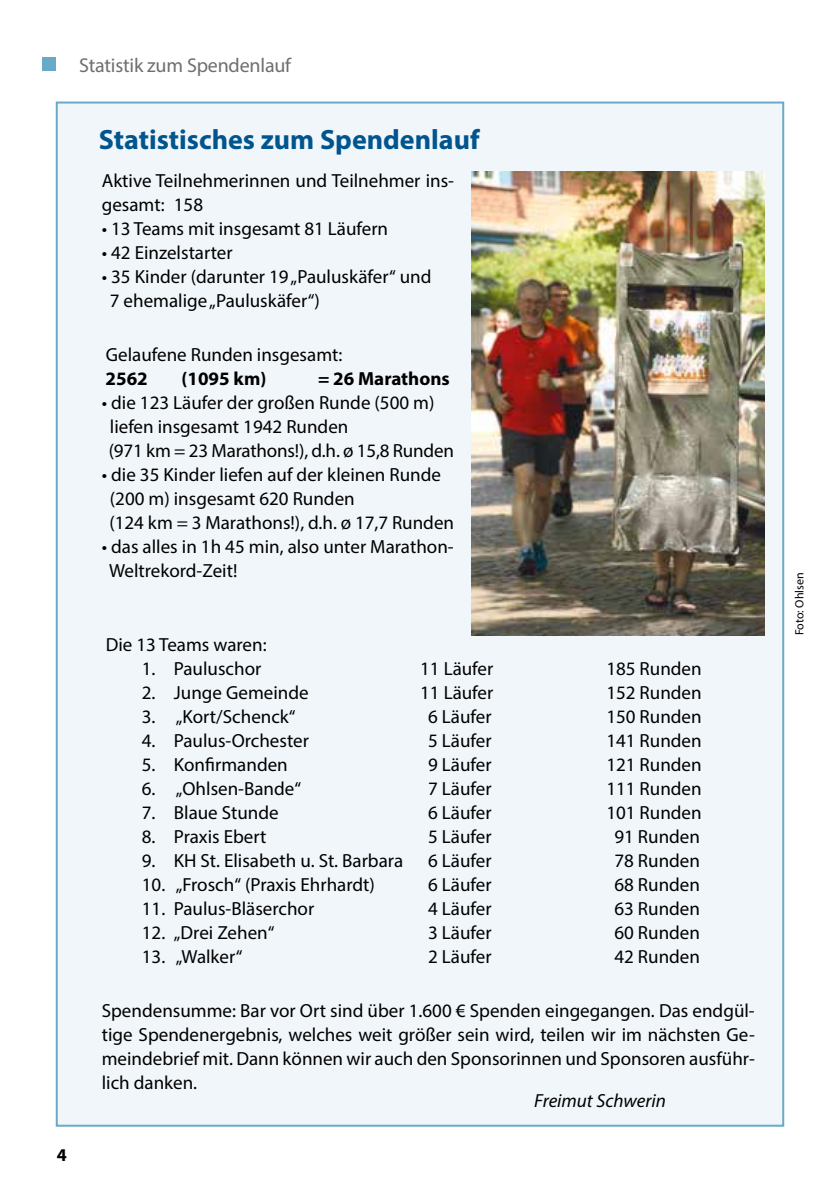
<style>
.page{position:relative;width:840px;height:1191px;background:#fff}
.page>*{position:absolute;margin:0;border:0;box-sizing:border-box;transform-origin:0 0}
.t1{font:700 28px "Myriad Pro";color:#00558e}
.t2{font:20px "Myriad Pro";letter-spacing:-.01em;color:#706f6f}
.t3{font:19px/24px "Myriad Pro";color:#000}
.t4{font:700 19px "Myriad Pro";color:#000}
.t5{font:italic 19px "Myriad Pro";color:#000}
.t6{font:700 18px "Myriad Pro";color:#000}
.t7{font:12px "Myriad Pro";color:#000}
</style>
<div class="page">
<div style="left:56px;top:102px;width:727px;height:1024px;background:#f0f6fa;border:2px solid #68aac8"></div>
<div style="left:42px;top:57px;width:14px;height:14px;background:#68aac8"></div>
<img style="left:471px;top:171px;width:293px;height:464px">
<p class="t2" style="left:79px;top:53px;width:213px">Statistik zum Spendenlauf</p>
<h1 class="t1" style="left:99px;top:121px;width:382px">Statistisches zum Spendenlauf</h1>
<p class="t3" style="left:102px;top:168px;width:353px">Aktive Teilnehmerinnen und Teilnehmer ins&shy;gesamt: 158</p>
<p class="t3" style="left:102px;top:216px;width:288px">• 13 Teams mit insgesamt 81 Läufern</p>
<p class="t3" style="left:102px;top:240px;width:132px">• 42 Einzelstarter</p>
<p class="t3" style="left:110px;top:264px;width:323px;text-indent:-8px">• 35 Kinder (darunter 19 „Pauluskäfer“ und<br>7 ehemalige „Pauluskäfer“)</p>
<p class="t3" style="left:106px;top:342px;width:238px">Gelaufene Runden insgesamt:</p>
<p class="t4" style="left:106px;top:366px;width:44px">2562</p>
<p class="t4" style="left:181px;top:366px;width:86px">(1095 km)</p>
<p class="t4" style="left:318px;top:366px;width:133px">= 26 Marathons</p>
<p class="t3" style="left:109px;top:390px;width:346px;text-indent:-7px">• die 123 Läufer der großen Runde (500 m) liefen insgesamt 1942 Runden<br>(971 km = 23 Marathons!), d.h. ø 15,8 Runden</p>
<p class="t3" style="left:109px;top:462px;width:346px;text-indent:-8px">• die 35 Kinder liefen auf der kleinen Runde (200 m) insgesamt 620 Runden<br>(124 km = 3 Marathons!), d.h. ø 17,7 Runden</p>
<p class="t3" style="left:109px;top:534px;width:346px;text-indent:-7px">• das alles in 1h 45 min, also unter Marathon-<br>Weltrekord-Zeit!</p>
<p class="t6" style="left:57px;top:1143px;width:11px">4</p>
<p class="t3" style="left:106px;top:632px;width:162px">Die 13 Teams waren:</p>
<p class="t3" style="left:142px;top:656px;width:121px">1. Pauluschor</p>
<p class="t3" style="left:420px;top:656px;width:75px">11 Läufer</p>
<p class="t3" style="left:606px;top:656px;width:97px">185 Runden</p>
<p class="t3" style="left:142px;top:680px;width:168px">2. Junge Gemeinde</p>
<p class="t3" style="left:420px;top:680px;width:75px">11 Läufer</p>
<p class="t3" style="left:606px;top:680px;width:97px">152 Runden</p>
<p class="t3" style="left:142px;top:704px;width:155px">3. „Kort/Schenck“</p>
<p class="t3" style="left:428px;top:704px;width:65px">6 Läufer</p>
<p class="t3" style="left:606px;top:704px;width:97px">150 Runden</p>
<p class="t3" style="left:142px;top:728px;width:168px">4. Paulus-Orchester</p>
<p class="t3" style="left:428px;top:728px;width:65px">5 Läufer</p>
<p class="t3" style="left:606px;top:728px;width:97px">141 Runden</p>
<p class="t3" style="left:142px;top:752px;width:147px">5. Konfirmanden</p>
<p class="t3" style="left:428px;top:752px;width:65px">9 Läufer</p>
<p class="t3" style="left:606px;top:752px;width:97px">121 Runden</p>
<p class="t3" style="left:142px;top:776px;width:161px">6. „Ohlsen-Bande“</p>
<p class="t3" style="left:428px;top:776px;width:65px">7 Läufer</p>
<p class="t3" style="left:606px;top:776px;width:97px">111 Runden</p>
<p class="t3" style="left:142px;top:800px;width:138px">7. Blaue Stunde</p>
<p class="t3" style="left:428px;top:800px;width:65px">6 Läufer</p>
<p class="t3" style="left:606px;top:800px;width:97px">101 Runden</p>
<p class="t3" style="left:142px;top:824px;width:126px">8. Praxis Ebert</p>
<p class="t3" style="left:428px;top:824px;width:65px">5 Läufer</p>
<p class="t3" style="left:614px;top:824px;width:87px">91 Runden</p>
<p class="t3" style="left:142px;top:848px;width:263px">9. KH St. Elisabeth u. St. Barbara</p>
<p class="t3" style="left:428px;top:848px;width:65px">6 Läufer</p>
<p class="t3" style="left:614px;top:848px;width:87px">78 Runden</p>
<p class="t3" style="left:142px;top:872px;width:234px">10. „Frosch“ (Praxis Ehrhardt)</p>
<p class="t3" style="left:428px;top:872px;width:65px">6 Läufer</p>
<p class="t3" style="left:614px;top:872px;width:87px">68 Runden</p>
<p class="t3" style="left:142px;top:896px;width:174px">11. Paulus-Bläserchor</p>
<p class="t3" style="left:428px;top:896px;width:65px">4 Läufer</p>
<p class="t3" style="left:614px;top:896px;width:87px">63 Runden</p>
<p class="t3" style="left:142px;top:920px;width:134px">12. „Drei Zehen“</p>
<p class="t3" style="left:428px;top:920px;width:65px">3 Läufer</p>
<p class="t3" style="left:614px;top:920px;width:87px">60 Runden</p>
<p class="t3" style="left:142px;top:944px;width:102px">13. „Walker“</p>
<p class="t3" style="left:428px;top:944px;width:65px">2 Läufer</p>
<p class="t3" style="left:614px;top:944px;width:87px">42 Runden</p>
<p class="t3" style="left:102px;top:998px;width:654px;text-align:justify">Spendensumme: Bar vor Ort sind über 1.600 € Spenden eingegangen. Das endgül&shy;tige Spendenergebnis, welches weit größer sein wird, teilen wir im nächsten Ge&shy;meindebrief mit. Dann können wir auch den Sponsorinnen und Sponsoren ausführ&shy;lich danken.</p>
<p class="t5" style="left:534px;top:1089px;width:133px">Freimut Schwerin</p>
<p class="t7" style="left:791px;top:635px;width:64px;rotate:-90deg">Foto: Ohlsen</p>
</div>
